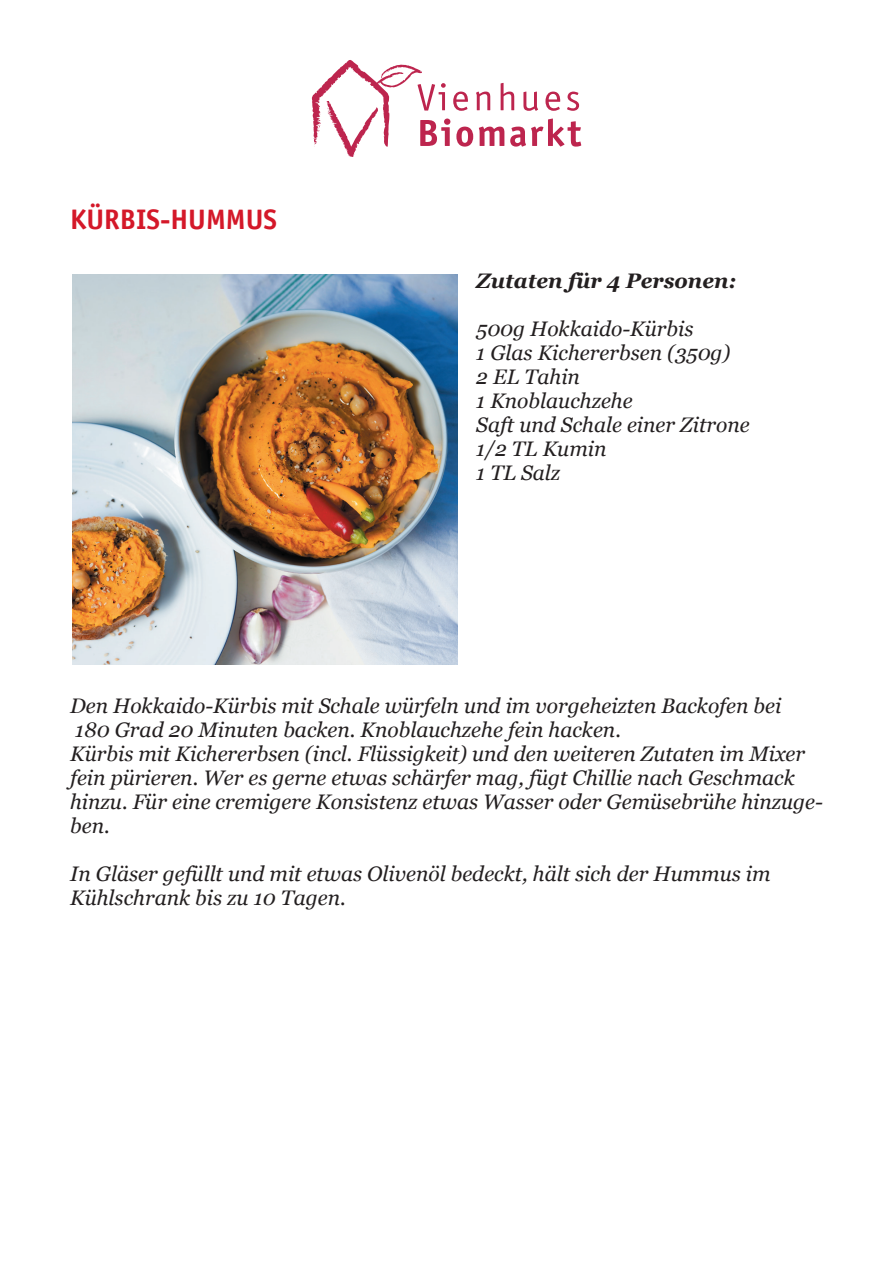
<style>
.page{position:relative;width:893px;height:1263px;background:#fff}
.page>*{position:absolute;margin:0;border:0;box-sizing:border-box;transform-origin:0 0}
.t1{font:700 28.2px "Officina Sans";color:#d41829}
.t2{font:italic 21px/24px "Georgia";color:#231f20}
.t3{font:italic 700 21px "Georgia";color:#231f20}
.s1{font-family:"Officina Sans LT"}
</style>
<div class="page">
<img style="left:72px;top:274px;width:386px;height:390px">
<svg style="left:312px;top:60px;width:269px;height:97px"></svg>
<h1 class="t1" style="left:70px;top:202px;width:208px"><span class="s1">KÜRBIS</span>-HUMMUS</h1>
<p class="t3" style="left:476px;top:269px;width:261px">Zutaten für 4 Personen:</p>
<p class="t2" style="left:476px;top:316px;width:275px">500g Hokkaido-Kürbis<br>1 Glas Kichererbsen (350g)<br>2 EL Tahin<br>1 Knoblauchzehe<br>Saft und Schale einer Zitrone<br>1/2 TL Kumin<br>1 TL Salz</p>
<p class="t2" style="left:70px;top:693px;width:754px">Den Hokkaido-Kürbis mit Schale würfeln und im vorgeheizten Backofen bei<br>180 Grad 20 Minuten backen. Knoblauchzehe fein hacken.<br>Kürbis mit Kichererbsen (incl. Flüssigkeit) und den weiteren Zutaten im Mixer fein pürieren. Wer es gerne etwas schärfer mag, fügt Chillie nach Geschmack hinzu. Für eine cremigere Konsistenz etwas Wasser oder Gemüsebrühe hinzuge&shy;ben.</p>
<p class="t2" style="left:70px;top:861px;width:702px">In Gläser gefüllt und mit etwas Olivenöl bedeckt, hält sich der Hummus im<br>Kühlschrank bis zu 10 Tagen.</p>
</div>
